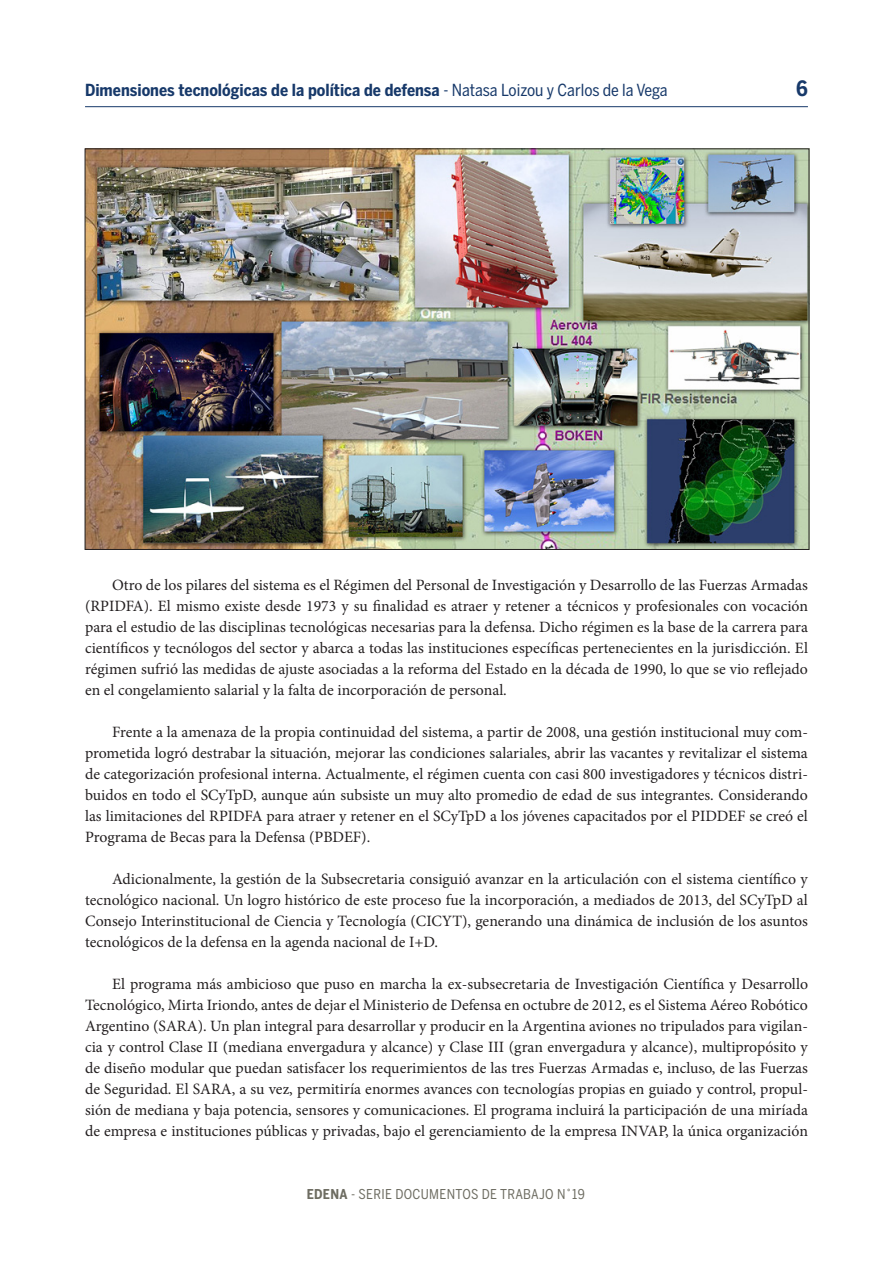
<style>
.page{position:relative;width:893px;height:1263px;background:#fff}
.page>*{position:absolute;margin:0;border:0;box-sizing:border-box;transform-origin:0 0}
.t1{font:700 21px "Benton Sans Cond";color:#17396a}
.t2{font:700 16.5px "Benton Sans Cond";color:#17396a}
.TXT{font:15.75px/21px "Minion Pro";color:#231f20;text-align:justify}
.t3{font:13.5px "Benton Sans Cond";letter-spacing:.025em;color:#6d6c61}
.s1{font-weight:400}
.s2{font-weight:700}
</style>
<div class="page">
<hr style="left:85px;top:106px;width:723px;height:1px;background:#17396a">
<img style="left:87px;top:150px;width:720px;height:398px">
<p class="t2" style="left:85px;top:80px;width:584px">Dimensiones tecnológicas de la política de defensa <span class="s1">- Natasa Loizou y Carlos de la Vega</span></p>
<h1 class="t1" style="left:796px;top:76px;width:13px">6</h1>
<p class="TXT" style="left:85px;top:574px;width:724px;text-indent:27px">Otro de los pilares del sistema es el Régimen del Personal de Investigación y Desarrollo de las Fuerzas Armadas (RPIDFA). El mismo existe desde 1973 y su finalidad es atraer y retener a técnicos y profesionales con vocación para el estudio de las disciplinas tecnológicas necesarias para la defensa. Dicho régimen es la base de la carrera para científicos y tecnólogos del sector y abarca a todas las instituciones específicas pertenecientes en la jurisdicción. El régimen sufrió las medidas de ajuste asociadas a la reforma del Estado en la década de 1990, lo que se vio reflejado en el congelamiento salarial y la falta de incorporación de personal.</p>
<p class="TXT" style="left:85px;top:721px;width:724px;text-indent:27px">Frente a la amenaza de la propia continuidad del sistema, a partir de 2008, una gestión institucional muy com&shy;prometida logró destrabar la situación, mejorar las condiciones salariales, abrir las vacantes y revitalizar el sistema de categorización profesional interna. Actualmente, el régimen cuenta con casi 800 investigadores y técnicos distri&shy;buidos en todo el SCyTpD, aunque aún subsiste un muy alto promedio de edad de sus integrantes. Considerando las limitaciones del RPIDFA para atraer y retener en el SCyTpD a los jóvenes capacitados por el PIDDEF se creó el Programa de Becas para la Defensa (PBDEF).</p>
<p class="TXT" style="left:85px;top:868px;width:724px;text-indent:27px">Adicionalmente, la gestión de la Subsecretaria consiguió avanzar en la articulación con el sistema científico y tecnológico nacional. Un logro histórico de este proceso fue la incorporación, a mediados de 2013, del SCyTpD al Consejo Interinstitucional de Ciencia y Tecnología (CICYT), generando una dinámica de inclusión de los asuntos tecnológicos de la defensa en la agenda nacional de I+D.</p>
<p class="TXT" style="left:85px;top:973px;width:724px;text-indent:27px">El programa más ambicioso que puso en marcha la ex-subsecretaria de Investigación Científica y Desarrollo Tecnológico, Mirta Iriondo, antes de dejar el Ministerio de Defensa en octubre de 2012, es el Sistema Aéreo Robótico Argentino (SARA). Un plan integral para desarrollar y producir en la Argentina aviones no tripulados para vigilan&shy;cia y control Clase II (mediana envergadura y alcance) y Clase III (gran envergadura y alcance), multipropósito y de diseño modular que puedan satisfacer los requerimientos de las tres Fuerzas Armadas e, incluso, de las Fuerzas de Seguridad. El SARA, a su vez, permitiría enormes avances con tecnologías propias en guiado y control, propul&shy;sión de mediana y baja potencia, sensores y comunicaciones. El programa incluirá la participación de una miríada de empresa e instituciones públicas y privadas, bajo el gerenciamiento de la empresa INVAP, la única organización</p>
<p class="t3" style="left:307px;top:1186px;width:280px"><span class="s2">EDENA</span> - SERIE DOCUMENTOS DE TRABAJO N˚19</p>
</div>
